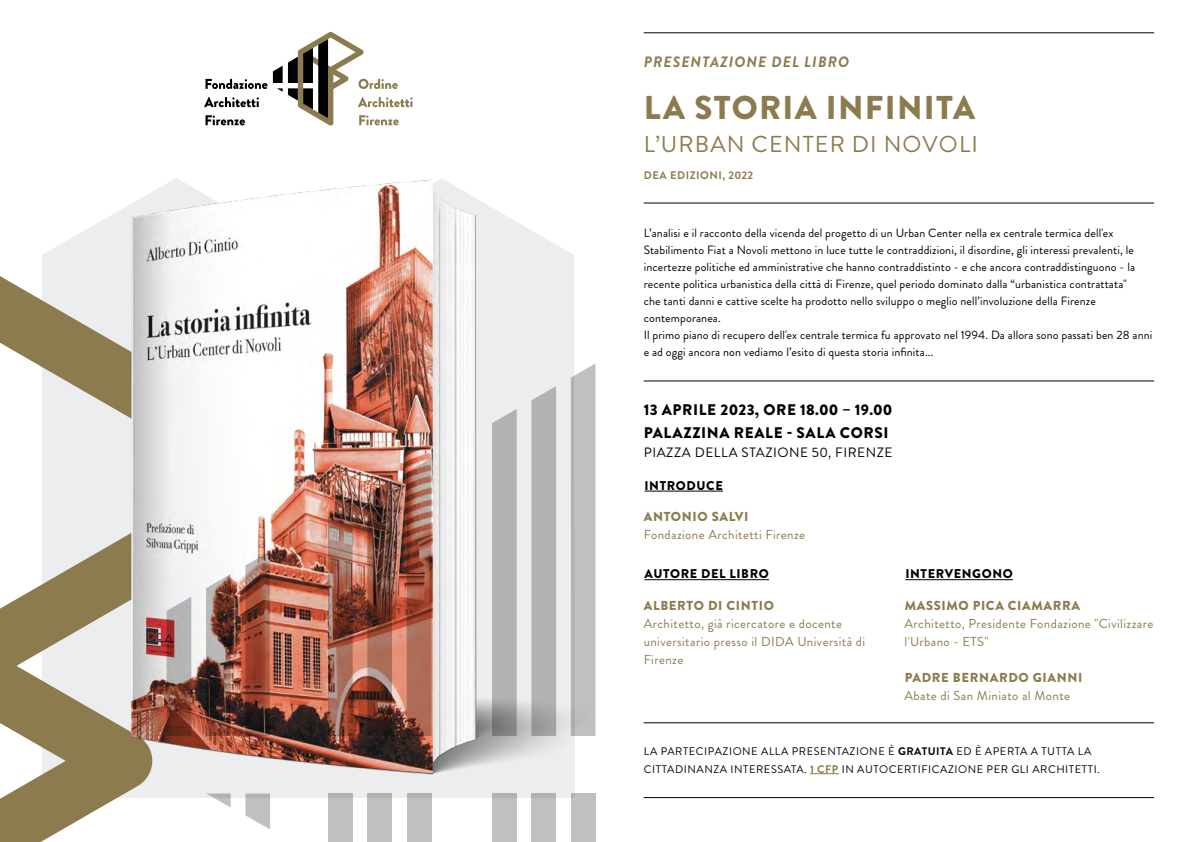
<style>
.page{position:relative;width:1191px;height:842px;background:#fff}
.page>*{position:absolute;margin:0;border:0;box-sizing:border-box;transform-origin:0 0}
.t1{font:900 33px "Brandon Grotesque";letter-spacing:.04em;color:#8c7b4e}
.t2{font:23px "Brandon Grotesque";letter-spacing:.05em;color:#8c7b4e}
.t3{font:900 15.4px/23px "Brandon Grotesque";letter-spacing:.04em;color:#000}
.t4{font:italic 700 15px "Brandon Grotesque";letter-spacing:.07em;color:#8c7b4e}
.t5{font:13.6px "Brandon Grotesque";letter-spacing:.04em;color:#000}
.t6{font:13px/18px "Brandon Grotesque";letter-spacing:.03em;color:#8c7b4e}
.t7{font:900 13px "Brandon Grotesque";letter-spacing:.05em;color:#8c7b4e}
.t8{font:900 12.7px "Brandon Grotesque";letter-spacing:.05em;color:#000}
.t9{font:12px/17px "Brandon Grotesque";letter-spacing:.01em;color:#000}
.t10{font:11px/18px "Brandon Grotesque";letter-spacing:.05em;color:#000}
.t11{font:700 11px "Brandon Grotesque";letter-spacing:.05em;color:#8c7b4e}
.s1{font-weight:700}
.s2{font-weight:700;color:#8c7b4e}
</style>
<div class="page">
<hr style="left:643px;top:32px;width:511px;height:1px;background:#000">
<hr style="left:643px;top:203px;width:511px;height:1px;background:#000">
<hr style="left:643px;top:381px;width:511px;height:1px;background:#000">
<hr style="left:643px;top:797px;width:511px;height:1px;background:#000">
<hr style="left:643px;top:722px;width:511px;height:1px;background:#000">
<svg style="left:810px;top:773px;width:29px;height:1px"></svg>
<svg style="left:0;top:257px;width:105px;height:585px"></svg>
<svg style="left:273px;top:32px;width:139px;height:94px"></svg>
<svg style="left:205px;top:79px;width:62px;height:10px"></svg>
<svg style="left:204px;top:97px;width:55px;height:10px"></svg>
<svg style="left:205px;top:115px;width:40px;height:10px"></svg>
<img style="left:105px;top:178px;width:470px;height:658px">
<div style="left:531px;top:793px;width:25px;height:49px;background:linear-gradient(to bottom,#bbbbbc,#c2c2c2)"></div>
<div style="left:571px;top:793px;width:24px;height:49px;background:#c0c0c0"></div>
<div style="left:492px;top:793px;width:25px;height:49px;background:linear-gradient(to bottom,#bbbbbc,#c2c2c2)"></div>
<div style="left:367px;top:793px;width:25px;height:49px;background:linear-gradient(to bottom,#bbbbbc,#c2c2c2)"></div>
<div style="left:407px;top:793px;width:24px;height:49px;background:linear-gradient(to right,#bfbfbf,#bfbfbf)"></div>
<div style="left:328px;top:793px;width:25px;height:49px;background:linear-gradient(to bottom,#bbbbbc,#c2c2c2)"></div>
<svg style="left:531px;top:386px;width:25px;height:350px;background:#b1b2b3"></svg>
<svg style="left:571px;top:363px;width:24px;height:373px;background:#bebebf"></svg>
<svg style="left:492px;top:409px;width:25px;height:327px;background:#aeafb0"></svg>
<img style="left:367px;top:480px;width:25px;height:256px">
<svg style="left:407px;top:458px;width:24px;height:278px;background:#a2614e"></svg>
<img style="left:328px;top:503px;width:25px;height:233px">
<svg style="left:206px;top:574px;width:25px;height:162px;background:#755850"></svg>
<img style="left:245px;top:551px;width:25px;height:185px">
<svg style="left:167px;top:597px;width:24px;height:139px;background:#9c7a74"></svg>
<svg style="left:206px;top:793px;width:25px;height:14px"></svg>
<svg style="left:245px;top:793px;width:25px;height:36px"></svg>
<hr style="left:905px;top:579px;width:108px;height:1px;background:#000">
<hr style="left:644px;top:491px;width:79px;height:1px;background:#000">
<hr style="left:644px;top:579px;width:125px;height:1px;background:#000">
<p class="t4" style="left:644px;top:51px;width:207px">PRESENTAZIONE DEL LIBRO</p>
<h1 class="t1" style="left:644px;top:84px;width:332px">LA STORIA INFINITA</h1>
<h2 class="t2" style="left:644px;top:128px;width:335px">L’URBAN CENTER DI NOVOLI</h2>
<p class="t11" style="left:644px;top:167px;width:111px">DEA EDIZIONI, 2022</p>
<p class="t9" style="left:643px;top:224px;width:510px">L’analisi e il racconto della vicenda del progetto di un Urban Center nella ex centrale termica dell'ex Stabilimento Fiat a Novoli mettono in luce tutte le contraddizioni, il disordine, gli interessi prevalenti, le incertezze politiche ed amministrative che hanno contraddistinto - e che ancora contraddistinguono - la recente politica urbanistica della città di Firenze, quel periodo dominato dalla “urbanistica contrattata"<br>che tanti danni e cattive scelte ha prodotto nello sviluppo o meglio nell’involuzione della Firenze contemporanea.<br>Il primo piano di recupero dell'ex centrale termica fu approvato nel 1994. Da allora sono passati ben 28 anni e ad oggi ancora non vediamo l’esito di questa storia infinita...</p>
<p class="t3" style="left:643px;top:398px;width:250px">13 APRILE 2023, ORE 18.00 – 19.00<br>PALAZZINA REALE - SALA CORSI</p>
<p class="t5" style="left:644px;top:443px;width:250px">PIAZZA DELLA STAZIONE 50, FIRENZE</p>
<p class="t8" style="left:644px;top:476px;width:80px">INTRODUCE</p>
<p class="t7" style="left:644px;top:507px;width:106px">ANTONIO SALVI</p>
<p class="t6" style="left:643px;top:526px;width:163px">Fondazione Architetti Firenze</p>
<p class="t8" style="left:644px;top:565px;width:126px">AUTORE DEL LIBRO</p>
<p class="t7" style="left:644px;top:596px;width:132px">ALBERTO DI CINTIO</p>
<p class="t6" style="left:643px;top:614px;width:223px">Architetto, già ricercatore e docente universitario presso il DIDA Università di<br>Firenze</p>
<p class="t8" style="left:905px;top:565px;width:109px">INTERVENGONO</p>
<p class="t7" style="left:904px;top:596px;width:177px">MASSIMO PICA CIAMARRA</p>
<p class="t6" style="left:904px;top:614px;width:250px">Architetto, Presidente Fondazione "Civilizzare l'Urbano - ETS"</p>
<p class="t7" style="left:904px;top:668px;width:179px">PADRE BERNARDO GIANNI</p>
<p class="t6" style="left:904px;top:686px;width:167px">Abate di San Miniato al Monte</p>
<p class="t10" style="left:644px;top:742px;width:457px">LA PARTECIPAZIONE ALLA PRESENTAZIONE È <span class="s1">GRATUITA</span> ED È APERTA A TUTTA LA<br>CITTADINANZA INTERESSATA. <span class="s2">1 CFP</span> IN AUTOCERTIFICAZIONE PER GLI ARCHITETTI.</p>
</div>
